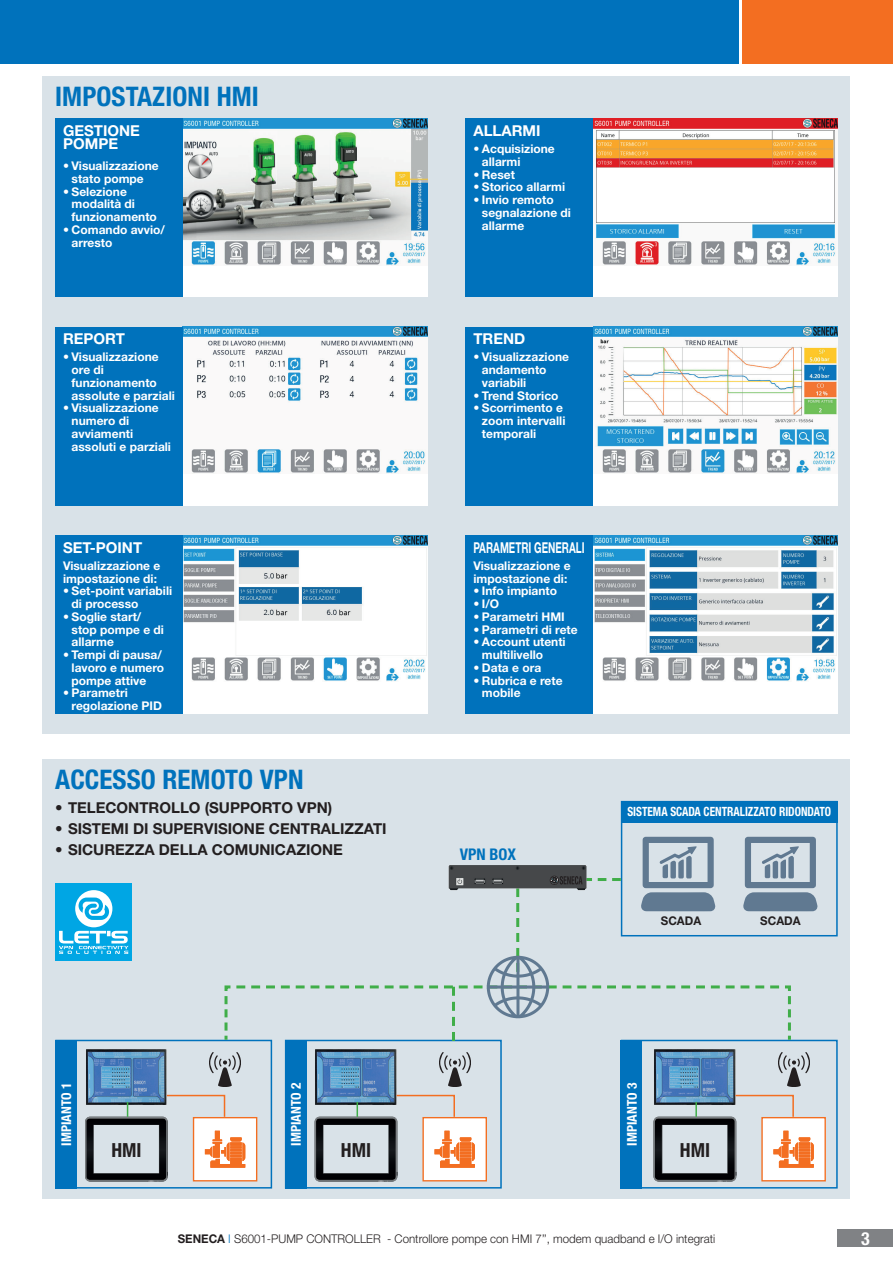
<style>
.page{position:relative;width:893px;height:1263px;background:#fff}
.page>*{position:absolute;margin:0;border:0;box-sizing:border-box;transform-origin:0 0}
.t1{font:700 condensed 27px "Helvetica Neue";letter-spacing:.005em;color:#0072bc}
.t2{font:700 condensed 19.5px "Helvetica Neue";color:#231f20}
.t3{font:700 condensed 18px "Helvetica Neue";color:#fff}
.t4{font:700 condensed 16.05px "Helvetica Neue";color:#0072bc}
.t5{font:700 15px "Helvetica Neue";color:#231f20}
.t6{font:700 15px/12.8px "Helvetica Neue";color:#fff}
.t7{font:700 15px "Helvetica Neue";color:#fff;scale:.66 1}
.t8{font:700 condensed 13.5px "Helvetica Neue";color:#fff}
.t9{font:700 condensed 12.75px "Helvetica Neue";color:#fff;scale:.89 1}
.t10{font:700 12px/12.8px "Helvetica Neue";color:#fff}
.t11{font:300 12px "Helvetica Neue";color:#231f20;scale:.96 1}
.t12{font:700 12px "Helvetica Neue";color:#231f20;scale:.96 1}
.s1{font-weight:700}
.s2{color:#0072bc}
</style>
<div class="page">
<div style="left:43px;top:760px;width:807px;height:439px;background:#d9e2e8"></div>
<div style="left:0;top:0;width:739px;height:64px;background:#0072bc"></div>
<div style="left:743px;top:0;width:150px;height:64px;background:#f36e21"></div>
<div style="left:838px;top:1230px;width:55px;height:17px;background:#808285"></div>
<div style="left:43px;top:77px;width:807px;height:657px;background:#d9e2e8"></div>
<div style="left:183px;top:118px;width:244px;height:179px;background:#fff"></div>
<img style="left:183px;top:118px;width:244px;height:147px">
<div style="left:55px;top:118px;width:128px;height:179px;background:#0072bc"></div>
<div style="left:183px;top:327px;width:244px;height:178px;background:#fff"></div>
<img style="left:183px;top:327px;width:244px;height:146px">
<div style="left:55px;top:327px;width:128px;height:178px;background:#0072bc"></div>
<div style="left:183px;top:535px;width:244px;height:179px;background:#fff"></div>
<img style="left:183px;top:535px;width:244px;height:146px">
<div style="left:55px;top:535px;width:128px;height:179px;background:#0072bc"></div>
<div style="left:593px;top:118px;width:245px;height:179px;background:#fff"></div>
<img style="left:593px;top:118px;width:245px;height:147px">
<div style="left:466px;top:118px;width:127px;height:179px;background:#0072bc"></div>
<div style="left:593px;top:327px;width:245px;height:178px;background:#fff"></div>
<img style="left:593px;top:327px;width:245px;height:146px">
<div style="left:466px;top:327px;width:127px;height:178px;background:#0072bc"></div>
<div style="left:593px;top:535px;width:245px;height:179px;background:#fff"></div>
<img style="left:593px;top:535px;width:245px;height:146px">
<div style="left:466px;top:535px;width:127px;height:179px;background:#0072bc"></div>
<div style="left:55px;top:883px;width:77px;height:78px;background:#00a6e4"></div>
<div style="left:75px;top:890px;width:37px;height:37px;background:#fff;border-radius:50%"></div>
<svg style="left:79px;top:897px;width:30px;height:23px"></svg>
<svg style="left:59px;top:931px;width:70px;height:23px"></svg>
<div style="left:55px;top:1040px;width:217px;height:148px;border:2px solid #0072bc"></div>
<img style="left:86px;top:1049px;width:81px;height:45px">
<div style="left:194px;top:1118px;width:63px;height:63px;background:#fff"></div>
<div style="left:193px;top:1117px;width:64px;height:64px;border:1px solid #f36e21"></div>
<img style="left:209px;top:1052px;width:32px;height:34px">
<div style="left:55px;top:1040px;width:22px;height:148px;background:#0072bc"></div>
<div style="left:285px;top:1040px;width:217px;height:148px;border:2px solid #0072bc"></div>
<img style="left:315px;top:1049px;width:82px;height:45px">
<img style="left:654px;top:1049px;width:82px;height:45px">
<div style="left:423px;top:1118px;width:63px;height:63px;background:#fff"></div>
<div style="left:422px;top:1117px;width:65px;height:64px;border:1px solid #f36e21"></div>
<div style="left:762px;top:1118px;width:63px;height:63px;background:#fff"></div>
<div style="left:761px;top:1117px;width:65px;height:64px;border:1px solid #f36e21"></div>
<img style="left:439px;top:1052px;width:31px;height:34px">
<img style="left:778px;top:1052px;width:31px;height:34px">
<div style="left:285px;top:1040px;width:21px;height:148px;background:#0072bc"></div>
<div style="left:621px;top:1040px;width:217px;height:148px;border:2px solid #0072bc"></div>
<div style="left:621px;top:1040px;width:21px;height:148px;background:#0072bc"></div>
<div style="left:621px;top:801px;width:217px;height:135px;border:2px solid #0072bc"></div>
<svg style="left:743px;top:837px;width:75px;height:74px"></svg>
<svg style="left:641px;top:837px;width:75px;height:74px"></svg>
<div style="left:621px;top:801px;width:217px;height:21px;background:#0072bc"></div>
<svg style="left:223px;top:984px;width:569px;height:59px"></svg>
<svg style="left:516px;top:903px;width:3px;height:52px"></svg>
<img style="left:486px;top:955px;width:63px;height:63px">
<img style="left:448px;top:865px;width:139px;height:32px">
<div style="left:550px;top:876px;width:9px;height:8px;border:1px solid #231f20;border-radius:50%"></div>
<svg style="left:551px;top:876px;width:70px;height:8px"></svg>
<svg style="left:85px;top:1094px;width:160px;height:88px"></svg>
<svg style="left:315px;top:1094px;width:160px;height:88px"></svg>
<svg style="left:654px;top:1094px;width:160px;height:88px"></svg>
<h1 class="t1" style="left:55px;top:80px;width:205px">IMPOSTAZIONI HMI</h1>
<p class="t6" style="left:63px;top:124px;width:78px">GESTIONE<br>POMPE</p>
<p class="t10" style="left:63px;top:159px;width:97px;text-align:center">• Visualizzazione stato pompe</p>
<p class="t10" style="left:72px;top:185px;width:87px;text-indent:-9px">• Selezione modalità di funzionamento</p>
<p class="t10" style="left:72px;top:223px;width:95px;text-indent:-9px">• Comando avvio/ arresto</p>
<p class="t6" style="left:63px;top:332px;width:63px">REPORT</p>
<p class="t10" style="left:72px;top:351px;width:105px;text-indent:-9px">• Visualizzazione ore di funzionamento assolute e parziali</p>
<p class="t10" style="left:72px;top:402px;width:101px;text-indent:-9px">• Visualizzazione numero di avviamenti assoluti e parziali</p>
<p class="t6" style="left:63px;top:541px;width:81px">SET-POINT</p>
<p class="t10" style="left:63px;top:559px;width:99px">Visualizzazione e impostazione di:</p>
<p class="t10" style="left:72px;top:584px;width:102px;text-indent:-9px">• Set-point variabili di processo</p>
<p class="t10" style="left:72px;top:610px;width:94px;text-indent:-9px">• Soglie start/ stop pompe e di allarme</p>
<p class="t10" style="left:72px;top:648px;width:94px;text-indent:-9px">• Tempi di pausa/ lavoro e numero pompe attive</p>
<p class="t10" style="left:72px;top:686px;width:92px;text-indent:-9px">• Parametri regolazione PID</p>
<h1 class="t1" style="left:55px;top:763px;width:250px">ACCESSO REMOTO VPN</h1>
<p class="t5" style="left:55px;top:798px;width:278px">• TELECONTROLLO (SUPPORTO VPN)</p>
<p class="t5" style="left:55px;top:819px;width:333px">• SISTEMI DI SUPERVISIONE CENTRALIZZATI</p>
<p class="t5" style="left:55px;top:840px;width:289px">• SICUREZZA DELLA COMUNICAZIONE</p>
<p class="t6" style="left:473px;top:124px;width:69px">ALLARMI</p>
<p class="t10" style="left:482px;top:142px;width:74px;text-indent:-9px">• Acquisizione allarmi</p>
<p class="t10" style="left:473px;top:168px;width:43px">• Reset</p>
<p class="t10" style="left:473px;top:180px;width:93px">• Storico allarmi</p>
<p class="t10" style="left:482px;top:193px;width:91px;text-indent:-9px">• Invio remoto segnalazione di allarme</p>
<p class="t6" style="left:473px;top:332px;width:53px">TREND</p>
<p class="t10" style="left:482px;top:351px;width:89px;text-indent:-9px">• Visualizzazione andamento variabili</p>
<p class="t10" style="left:473px;top:389px;width:87px">• Trend Storico</p>
<p class="t10" style="left:482px;top:402px;width:85px;text-indent:-9px">• Scorrimento e zoom intervalli temporali</p>
<p class="t7" style="left:473px;top:538px;width:170px">PARAMETRI GENERALI</p>
<p class="t10" style="left:473px;top:559px;width:99px">Visualizzazione e impostazione di:</p>
<p class="t10" style="left:473px;top:584px;width:85px">• Info impianto</p>
<p class="t10" style="left:473px;top:597px;width:27px">• I/O</p>
<p class="t10" style="left:473px;top:610px;width:93px">• Parametri HMI</p>
<p class="t10" style="left:473px;top:623px;width:106px">• Parametri di rete</p>
<p class="t10" style="left:482px;top:635px;width:85px;text-indent:-9px">• Account utenti multilivello</p>
<p class="t10" style="left:473px;top:661px;width:69px">• Data e ora</p>
<p class="t10" style="left:482px;top:674px;width:82px;text-indent:-9px">• Rubrica e rete mobile</p>
<h3 class="t4" style="left:460px;top:845px;width:58px">VPN BOX</h3>
<p class="t9" style="left:627px;top:804px;width:231px">SISTEMA SCADA CENTRALIZZATO RIDONDATO</p>
<p class="t12" style="left:661px;top:913px;width:44px">SCADA</p>
<p class="t12" style="left:760px;top:913px;width:44px">SCADA</p>
<p class="t8" style="left:58px;top:1145px;width:64px;rotate:-90deg">IMPIANTO 1</p>
<h2 class="t2" style="left:111px;top:1138px;width:32px">HMI</h2>
<p class="t8" style="left:288px;top:1145px;width:64px;rotate:-90deg">IMPIANTO 2</p>
<p class="t8" style="left:624px;top:1145px;width:64px;rotate:-90deg">IMPIANTO 3</p>
<h2 class="t2" style="left:341px;top:1138px;width:32px">HMI</h2>
<h2 class="t2" style="left:680px;top:1138px;width:32px">HMI</h2>
<p class="t11" style="left:178px;top:1231px;width:561px"><span class="s1">SENECA</span> <span class="s2">I</span> S6001-PUMP CONTROLLER - Controllore pompe con HMI 7’’, modem quadband e I/O integrati</p>
<h3 class="t3" style="left:861px;top:1228px;width:10px">3</h3>
</div>
